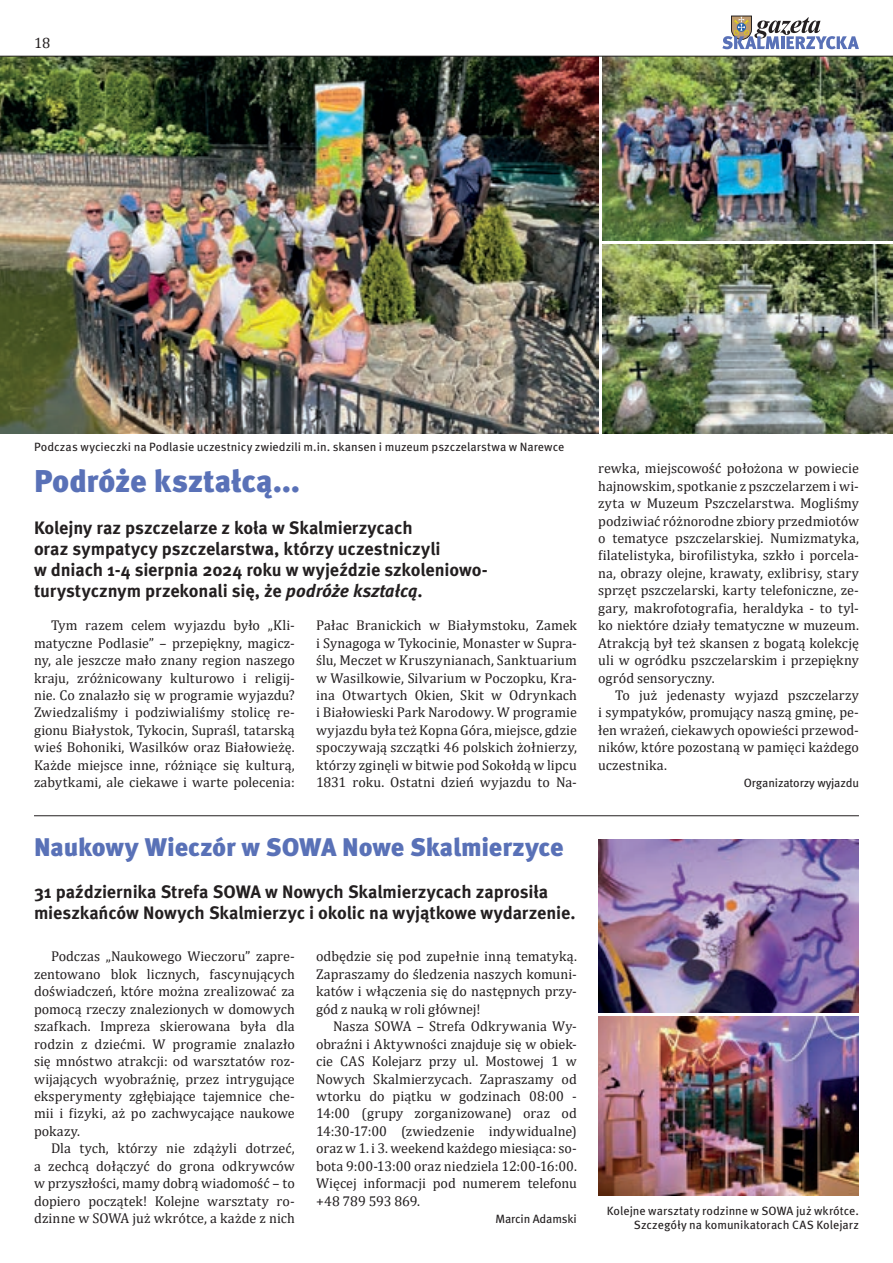
<style>
.page{position:relative;width:893px;height:1263px;background:#fff}
.page>*{position:absolute;margin:0;border:0;box-sizing:border-box;transform-origin:0 0}
.t1{font:900 31.5px "Meta Pro";letter-spacing:-.005em;color:#5971b7}
.t2{font:900 25.5px "Meta Pro";letter-spacing:-.01em;color:#5971b7}
.t3{font:700 18px/21px "Meta Pro";letter-spacing:-.005em;color:#231f20}
.t4{font:15px "Cambria";color:#231f20}
.t5{font:14.25px/17.4px "Cambria";letter-spacing:.005em;color:#231f20;text-align:justify}
.t6{font:12px/14.4px "Meta Pro";color:#231f20;text-align:right}
.s1{font-style:italic}
</style>
<div class="page">
<img style="left:0;top:57px;width:598px;height:377px">
<img style="left:602px;top:57px;width:291px;height:184px">
<img style="left:602px;top:245px;width:291px;height:189px">
<hr style="left:34px;top:815px;width:825px;height:1px;background:#231f20">
<img style="left:598px;top:1017px;width:261px;height:179px">
<img style="left:598px;top:840px;width:261px;height:173px">
<hr style="left:0;top:56px;width:893px;height:1px;background:#231f20">
<svg style="left:722px;top:16px;width:137px;height:33px"></svg>
<p class="t4" style="left:34px;top:34px;width:18px">18</p>
<p class="t6" style="left:34px;top:440px;width:532px">Podczas wycieczki na Podlasie uczestnicy zwiedzili m.in. skansen i muzeum pszczelarstwa w Narewce</p>
<h1 class="t1" style="left:34px;top:461px;width:268px">Podróże kształcą...</h1>
<p class="t3" style="left:34px;top:516px;width:455px">Kolejny raz pszczelarze z koła w Skalmierzycach<br>oraz sympatycy pszczelarstwa, którzy uczestniczyli<br>w dniach 1-4 sierpnia 2024 roku w wyjeździe szkoleniowo&shy;turystycznym przekonali się, że <span class="s1">podróże kształcą</span>.</p>
<p class="t5" style="left:34px;top:617px;width:262px;text-indent:17px">Tym razem celem wyjazdu było „Kli&shy;matyczne Podlasie” – przepiękny, magicz&shy;ny, ale jeszcze mało znany region naszego kraju, zróżnicowany kulturowo i religij&shy;nie. Co znalazło się w programie wyjazdu?<br>Zwiedzaliśmy i podziwialiśmy stolicę re&shy;gionu Białystok, Tykocin, Supraśl, tatarską wieś Bohoniki, Wasilków oraz Białowieżę.<br>Każde miejsce inne, różniące się kulturą, zabytkami, ale ciekawe i warte polecenia:</p>
<p class="t5" style="left:316px;top:617px;width:262px">Pałac Branickich w Białymstoku, Zamek i Synagoga w Tykocinie, Monaster w Supra&shy;ślu, Meczet w Kruszynianach, Sanktuarium w Wasilkowie, Silvarium w Poczopku, Kra&shy;ina Otwartych Okien, Skit w Odrynkach i Białowieski Park Narodowy. W programie wyjazdu była też Kopna Góra, miejsce, gdzie spoczywają szczątki 46 polskich żołnierzy, którzy zginęli w bitwie pod Sokołdą w lipcu 1831 roku. Ostatni dzień wyjazdu to Na-</p>
<h2 class="t2" style="left:34px;top:831px;width:531px">Naukowy Wieczór w SOWA Nowe Skalmierzyce</h2>
<p class="t3" style="left:34px;top:880px;width:543px">31 października Strefa SOWA w Nowych Skalmierzycach zaprosiła mieszkańców Nowych Skalmierzyc i okolic na wyjątkowe wydarzenie.</p>
<p class="t5" style="left:34px;top:948px;width:262px;text-indent:17px">Podczas „Naukowego Wieczoru” zapre&shy;zentowano blok licznych, fascynujących doświadczeń, które można zrealizować za pomocą rzeczy znalezionych w domowych szafkach. Impreza skierowana była dla rodzin z dziećmi. W programie znalazło się mnóstwo atrakcji: od warsztatów roz&shy;wijających wyobraźnię, przez intrygujące eksperymenty zgłębiające tajemnice che&shy;mii i fizyki, aż po zachwycające naukowe pokazy.</p>
<p class="t5" style="left:34px;top:1140px;width:262px;text-indent:17px">Dla tych, którzy nie zdążyli dotrzeć, a zechcą dołączyć do grona odkrywców w przyszłości, mamy dobrą wiadomość – to dopiero początek! Kolejne warsztaty ro&shy;dzinne w SOWA już wkrótce, a każde z nich</p>
<p class="t5" style="left:316px;top:948px;width:262px">odbędzie się pod zupełnie inną tematyką.<br>Zapraszamy do śledzenia naszych komuni&shy;katów i włączenia się do następnych przy&shy;gód z nauką w roli głównej!</p>
<p class="t5" style="left:316px;top:1017px;width:262px;text-indent:17px">Nasza SOWA – Strefa Odkrywania Wy&shy;obraźni i Aktywności znajduje się w obiek&shy;cie CAS Kolejarz przy ul. Mostowej 1 w Nowych Skalmierzycach. Zapraszamy od wtorku do piątku w godzinach 08:00 - 14:00 (grupy zorganizowane) oraz od 14:30-17:00 (zwiedzenie indywidualne) oraz w 1. i 3. weekend każdego miesiąca: so&shy;bota 9:00-13:00 oraz niedziela 12:00-16:00.<br>Więcej informacji pod numerem telefonu +48 789 593 869.</p>
<p class="t6" style="left:495px;top:1212px;width:83px">Marcin Adamski</p>
<p class="t5" style="left:598px;top:460px;width:262px">rewka, miejscowość położona w powiecie hajnowskim, spotkanie z pszczelarzem i wi&shy;zyta w Muzeum Pszczelarstwa. Mogliśmy podziwiać różnorodne zbiory przedmiotów o tematyce pszczelarskiej. Numizmatyka, filatelistyka, birofilistyka, szkło i porcela&shy;na, obrazy olejne, krawaty, exlibrisy, stary sprzęt pszczelarski, karty telefoniczne, ze&shy;gary, makrofotografia, heraldyka - to tyl&shy;ko niektóre działy tematyczne w muzeum.<br>Atrakcją był też skansen z bogatą kolekcję uli w ogródku pszczelarskim i przepiękny ogród sensoryczny.</p>
<p class="t5" style="left:598px;top:686px;width:262px;text-indent:17px">To już jedenasty wyjazd pszczelarzy i sympatyków, promujący naszą gminę, pe&shy;łen wrażeń, ciekawych opowieści przewod&shy;ników, które pozostaną w pamięci każdego uczestnika.</p>
<p class="t6" style="left:744px;top:776px;width:117px">Organizatorzy wyjazdu</p>
<p class="t6" style="left:607px;top:1203px;width:254px">Kolejne warsztaty rodzinne w SOWA już wkrótce.<br>Szczegóły na komunikatorach CAS Kolejarz</p>
</div>
